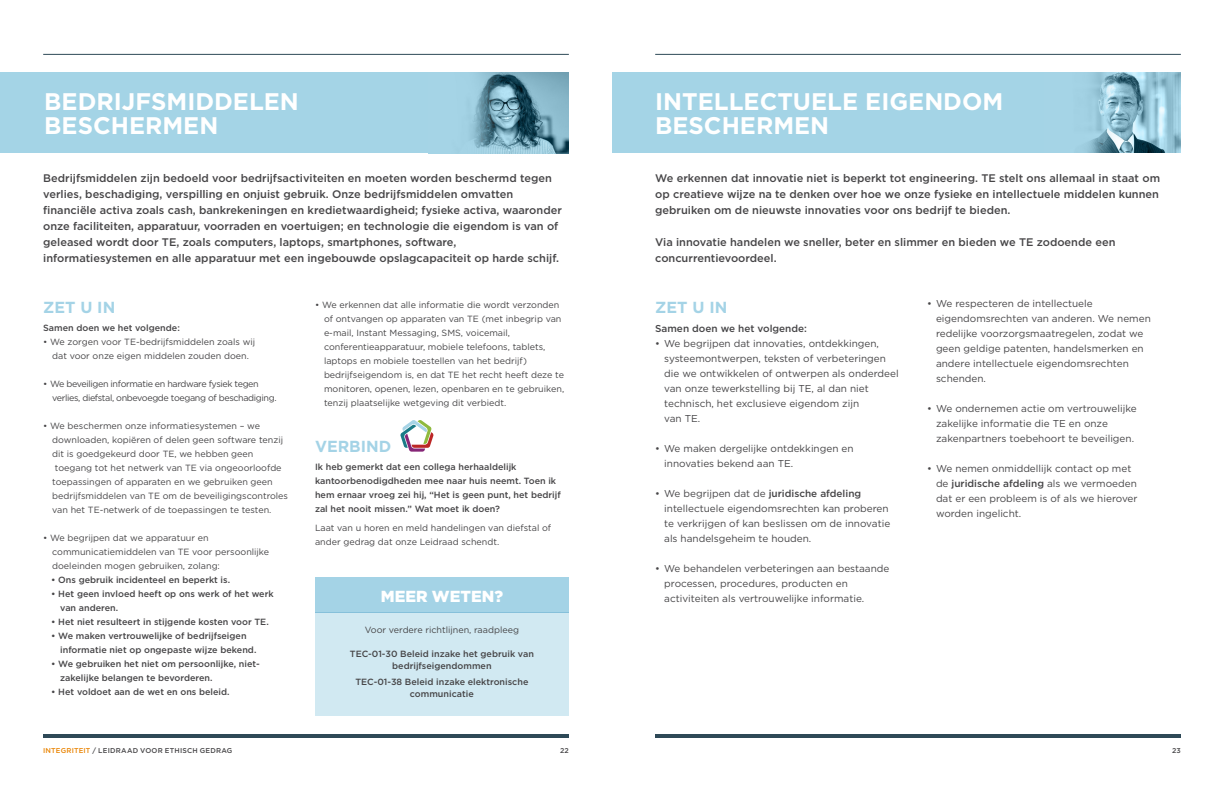
<style>
.page{position:relative;width:1224px;height:792px;background:#fff}
.page>*{position:absolute;margin:0;border:0;box-sizing:border-box;transform-origin:0 0}
.t1{font:700 24px/24px "Gotham";color:#fff}
.t2{font:700 16px "Gotham";color:#a4d3e6}
.t3{font:900 16px "Gotham";color:#fff}
.t4{font:500 11px/16px "Gotham";color:#464547}
.t5{font:10px/15px "Gotham";color:#464547}
.t6{font:500 10px "Gotham";color:#464547}
.t7{font:9px/14px "Gotham";color:#464547}
.t8{font:500 9px/14px "Gotham";color:#464547}
.t9{font:9px/14px "Gotham";letter-spacing:-.04em;color:#464547}
.t10{font:500 7px "Gotham";letter-spacing:.03em;color:#464547}
.s1{font-weight:500}
.s2{color:#e98300}
</style>
<div class="page">
<hr style="left:655px;top:734px;width:526px;height:4px;background:#2e4957">
<hr style="left:655px;top:54px;width:526px;height:1px;background:#2e4957">
<hr style="left:43px;top:734px;width:526px;height:4px;background:#2e4957">
<hr style="left:43px;top:54px;width:526px;height:1px;background:#2e4957">
<div style="left:612px;top:72px;width:569px;height:81px;background:#a4d4e6"></div>
<img style="left:1087px;top:72px;width:94px;height:81px">
<div style="left:0;top:72px;width:569px;height:81px;background:#a4d4e6"></div>
<img style="left:470px;top:72px;width:99px;height:81px">
<div style="left:315px;top:612px;width:254px;height:104px;background:#d1e9f2"></div>
<div style="left:315px;top:578px;width:254px;height:35px;background:#a4d3e6"></div>
<svg style="left:400px;top:420px;width:34px;height:32px"></svg>
<h1 class="t1" style="left:44px;top:89px;width:256px">BEDRIJFSMIDDELEN<br>BESCHERMEN</h1>
<p class="t4" style="left:43px;top:170px;width:520px">Bedrijfsmiddelen zijn bedoeld voor bedrijfsactiviteiten en moeten worden beschermd tegen verlies, beschadiging, verspilling en onjuist gebruik. Onze bedrijfsmiddelen omvatten financiële activa zoals cash, bankrekeningen en kredietwaardigheid; fysieke activa, waaronder onze faciliteiten, apparatuur, voorraden en voertuigen; en technologie die eigendom is van of geleased wordt door TE, zoals computers, laptops, smartphones, software, informatiesystemen en alle apparatuur met een ingebouwde opslagcapaciteit op harde schijf.</p>
<h2 class="t2" style="left:43px;top:297px;width:74px">ZET U IN</h2>
<p class="t8" style="left:43px;top:321px;width:138px">Samen doen we het volgende:</p>
<p class="t7" style="left:43px;top:335px;width:214px;text-align:center">• We zorgen voor TE-bedrijfsmiddelen zoals wij dat voor onze eigen middelen zouden doen.</p>
<p class="t9" style="left:52px;top:377px;width:226px;text-indent:-9px">• We beveiligen informatie en hardware fysiek tegen verlies, diefstal, onbevoegde toegang of beschadiging.</p>
<p class="t7" style="left:43px;top:419px;width:218px">• We beschermen onze informatiesystemen – we</p>
<p class="t7" style="left:52px;top:433px;width:232px">downloaden, kopiëren of delen geen software tenzij</p>
<p class="t7" style="left:52px;top:447px;width:203px">dit is goedgekeurd door TE, we hebben geen</p>
<p class="t7" style="left:55px;top:461px;width:228px">toegang tot het netwerk van TE via ongeoorloofde</p>
<p class="t7" style="left:52px;top:475px;width:222px">toepassingen of apparaten en we gebruiken geen</p>
<p class="t7" style="left:52px;top:489px;width:237px">bedrijfsmiddelen van TE om de beveiligingscontroles</p>
<p class="t7" style="left:52px;top:503px;width:221px">van het TE-netwerk of de toepassingen te testen.</p>
<p class="t7" style="left:52px;top:531px;width:219px;text-indent:-9px">• We begrijpen dat we apparatuur en communicatiemiddelen van TE voor persoonlijke doeleinden mogen gebruiken, zolang:</p>
<p class="t8" style="left:51px;top:573px;width:180px">• Ons gebruik incidenteel en beperkt is.</p>
<p class="t8" style="left:60px;top:587px;width:215px;text-indent:-9px">• Het geen invloed heeft op ons werk of het werk van anderen.</p>
<p class="t8" style="left:51px;top:615px;width:219px">• Het niet resulteert in stijgende kosten voor TE.</p>
<p class="t8" style="left:60px;top:629px;width:198px;text-indent:-9px">• We maken vertrouwelijke of bedrijfseigen informatie niet op ongepaste wijze bekend.</p>
<p class="t8" style="left:60px;top:657px;width:201px;text-indent:-9px">• We gebruiken het niet om persoonlijke, niet&shy;zakelijke belangen te bevorderen.</p>
<p class="t8" style="left:51px;top:685px;width:180px">• Het voldoet aan de wet en ons beleid.</p>
<p class="t7" style="left:324px;top:298px;width:242px;text-indent:-9px">• We erkennen dat alle informatie die wordt verzonden of ontvangen op apparaten van TE (met inbegrip van e-mail, Instant Messaging, SMS, voicemail, conferentieapparatuur, mobiele telefoons, tablets, laptops en mobiele toestellen van het bedrijf) bedrijfseigendom is, en dat TE het recht heeft deze te monitoren, openen, lezen, openbaren en te gebruiken, tenzij plaatselijke wetgeving dit verbiedt.</p>
<h2 class="t2" style="left:315px;top:436px;width:78px">VERBIND</h2>
<p class="t8" style="left:315px;top:460px;width:247px">Ik heb gemerkt dat een collega herhaaldelijk kantoorbenodigdheden mee naar huis neemt. Toen ik hem ernaar vroeg zei hij, “Het is geen punt, het bedrijf zal het nooit missen.” Wat moet ik doen?</p>
<p class="t7" style="left:315px;top:520px;width:238px">Laat van u horen en meld handelingen van diefstal of ander gedrag dat onze Leidraad schendt.</p>
<h2 class="t3" style="left:381px;top:585px;width:124px">MEER WETEN?</h2>
<p class="t7" style="left:365px;top:623px;width:156px">Voor verdere richtlijnen, raadpleeg</p>
<p class="t8" style="left:350px;top:648px;width:186px;line-height:12px;text-align:center">TEC-01-30 Beleid inzake het gebruik van bedrijfseigendommen</p>
<p class="t8" style="left:355px;top:676px;width:175px;line-height:12px;text-align:center">TEC-01-38 Beleid inzake elektronische communicatie</p>
<h1 class="t1" style="left:655px;top:89px;width:350px">INTELLECTUELE EIGENDOM<br>BESCHERMEN</h1>
<p class="t4" style="left:655px;top:170px;width:506px;text-align:justify">We erkennen dat innovatie niet is beperkt tot engineering. TE stelt ons allemaal in staat om op creatieve wijze na te denken over hoe we onze fysieke en intellectuele middelen kunnen gebruiken om de nieuwste innovaties voor ons bedrijf te bieden.</p>
<p class="t4" style="left:655px;top:234px;width:462px">Via innovatie handelen we sneller, beter en slimmer en bieden we TE zodoende een concurrentievoordeel.</p>
<h2 class="t2" style="left:655px;top:297px;width:74px">ZET U IN</h2>
<p class="t6" style="left:655px;top:322px;width:153px">Samen doen we het volgende:</p>
<p class="t5" style="left:664px;top:336px;width:236px;text-indent:-9px">• We begrijpen dat innovaties, ontdekkingen, systeemontwerpen, teksten of verbeteringen die we ontwikkelen of ontwerpen als onderdeel van onze tewerkstelling bij TE, al dan niet technisch, het exclusieve eigendom zijn<br>van TE.</p>
<p class="t5" style="left:664px;top:441px;width:191px;text-indent:-9px">• We maken dergelijke ontdekkingen en innovaties bekend aan TE.</p>
<p class="t5" style="left:664px;top:486px;width:228px;text-indent:-9px">• We begrijpen dat de <span class="s1">juridische afdeling </span>intellectuele eigendomsrechten kan proberen te verkrijgen of kan beslissen om de innovatie als handelsgeheim te houden.</p>
<p class="t5" style="left:664px;top:561px;width:227px;text-indent:-9px">• We behandelen verbeteringen aan bestaande processen, procedures, producten en activiteiten als vertrouwelijke informatie.</p>
<p class="t5" style="left:936px;top:295px;width:216px;text-indent:-9px">• We respecteren de intellectuele eigendomsrechten van anderen. We nemen redelijke voorzorgsmaatregelen, zodat we geen geldige patenten, handelsmerken en andere intellectuele eigendomsrechten schenden.</p>
<p class="t5" style="left:936px;top:400px;width:202px;text-indent:-9px">• We ondernemen actie om vertrouwelijke zakelijke informatie die TE en onze zakenpartners toebehoort te beveiligen.</p>
<p class="t5" style="left:936px;top:460px;width:203px;text-indent:-9px">• We nemen onmiddellijk contact op met de <span class="s1">juridische afdeling</span> als we vermoeden dat er een probleem is of als we hierover worden ingelicht.</p>
<p class="t10" style="left:43px;top:746px;width:191px"><span class="s2">INTEGRITEIT</span> / LEIDRAAD VOOR ETHISCH GEDRAG</p>
<p class="t10" style="left:560px;top:746px;width:10px">22</p>
<p class="t10" style="left:1172px;top:746px;width:10px">23</p>
</div>
